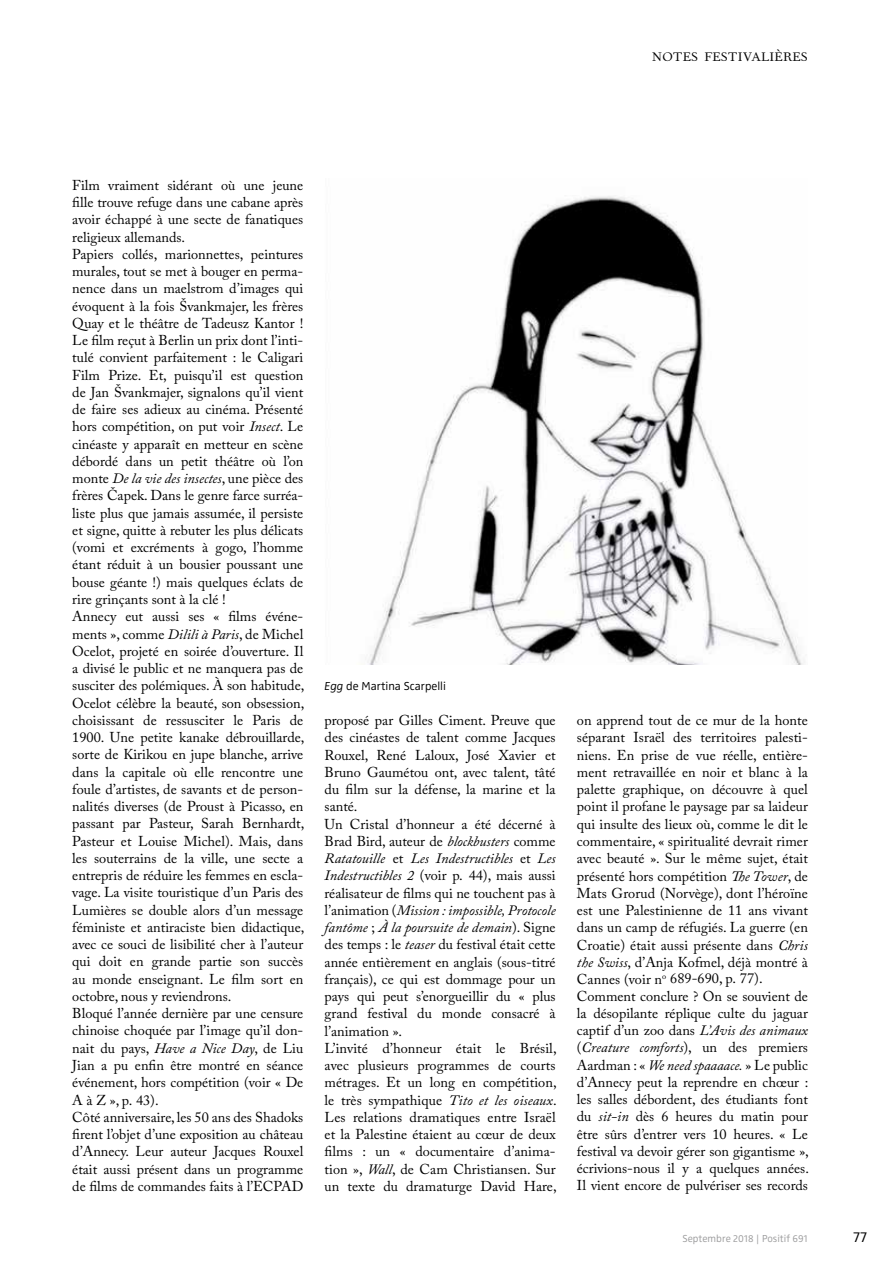
<style>
.page{position:relative;width:893px;height:1263px;background:#fff}
.page>*{position:absolute;margin:0;border:0;box-sizing:border-box;transform-origin:0 0}
.t1{font:15px "Fournier MT Std";color:#000}
.t2{font:15px "Zwo Alt LF w 3";color:#000}
.t3{font:14.25px/17.2px "Adobe Caslon Pro";color:#000}
.t4{font:12px "Zwo w 3";color:#000}
.t5{font:10.5px "Zwo Alt LF w 3";color:#9c9c9d}
.s1{font-style:italic}
.s2{font-family:"Zwo w 3 Italic"}
</style>
<div class="page">
<img style="left:367px;top:196px;width:438px;height:468px">
<p class="t1" style="left:652px;top:46px;width:158px">NOTES FESTIVALIÈRES</p>
<p class="t3" style="left:72px;top:176px;width:234px">Film vraiment sidérant où une jeune fille trouve refuge dans une cabane après avoir échappé à une secte de fanatiques religieux allemands.<br>Papiers collés, marionnettes, peintures murales, tout se met à bouger en perma&shy;nence dans un maelstrom d’images qui évoquent à la fois Švankmajer, les frères Quay et le théâtre de Tadeusz Kantor !<br>Le film reçut à Berlin un prix dont l’inti&shy;tulé convient parfaitement : le Caligari Film Prize. Et, puisqu’il est question de Jan Švankmajer, signalons qu’il vient de faire ses adieux au cinéma. Présenté hors compétition, on put voir <span class="s1">Insect</span>. Le cinéaste y apparaît en metteur en scène débordé dans un petit théâtre où l’on monte <span class="s1">De la vie des insectes</span>, une pièce des frères Čapek. Dans le genre farce surréa&shy;liste plus que jamais assumée, il persiste et signe, quitte à rebuter les plus délicats (vomi et excréments à gogo, l’homme étant réduit à un bousier poussant une bouse géante !) mais quelques éclats de rire grinçants sont à la clé !<br>Annecy eut aussi ses « films événe&shy;ments », comme <span class="s1">Dilili à Paris</span>, de Michel Ocelot, projeté en soirée d’ouverture. Il a divisé le public et ne manquera pas de susciter des polémiques. À son habitude, Ocelot célèbre la beauté, son obsession, choisissant de ressusciter le Paris de 1900. Une petite kanake débrouillarde, sorte de Kirikou en jupe blanche, arrive dans la capitale où elle rencontre une foule d’artistes, de savants et de person&shy;nalités diverses (de Proust à Picasso, en passant par Pasteur, Sarah Bernhardt, Pasteur et Louise Michel). Mais, dans les souterrains de la ville, une secte a entrepris de réduire les femmes en escla&shy;vage. La visite touristique d’un Paris des Lumières se double alors d’un message féministe et antiraciste bien didactique, avec ce souci de lisibilité cher à l’auteur qui doit en grande partie son succès au monde enseignant. Le film sort en octobre, nous y reviendrons.<br>Bloqué l’année dernière par une censure chinoise choquée par l’image qu’il don&shy;nait du pays, <span class="s1">Have a Nice Day</span>, de Liu Jian a pu enfin être montré en séance événement, hors compétition (voir « De A à Z », p. 43).<br>Côté anniversaire, les 50 ans des Shadoks firent l’objet d’une exposition au château d’Annecy. Leur auteur Jacques Rouxel était aussi présent dans un programme de films de commandes faits à l’ECPAD</p>
<p class="t4" style="left:325px;top:679px;width:123px"><span class="s2">Egg</span> de Martina Scarpelli</p>
<p class="t3" style="left:325px;top:711px;width:234px">proposé par Gilles Ciment. Preuve que des cinéastes de talent comme Jacques Rouxel, René Laloux, José Xavier et Bruno Gaumétou ont, avec talent, tâté du film sur la défense, la marine et la santé.<br>Un Cristal d’honneur a été décerné à Brad Bird, auteur de <span class="s1">blockbusters</span> comme <span class="s1">Ratatouille</span> et <span class="s1">Les Indestructibles</span> et <span class="s1">Les Indestructibles 2</span> (voir p. 44), mais aussi réalisateur de films qui ne touchent pas à l’animation (<span class="s1">Mission : impossible, Protocole fantôme</span> ; <span class="s1">À la poursuite de demain</span>). Signe des temps : le <span class="s1">teaser</span> du festival était cette année entièrement en anglais (sous-titré français), ce qui est dommage pour un pays qui peut s’enorgueillir du « plus grand festival du monde consacré à l’animation ».<br>L’invité d’honneur était le Brésil, avec plusieurs programmes de courts métrages. Et un long en compétition, le très sympathique <span class="s1">Tito et les oiseaux</span>.<br>Les relations dramatiques entre Israël et la Palestine étaient au cœur de deux films : un « documentaire d’anima&shy;tion », <span class="s1">Wall</span>, de Cam Christiansen. Sur un texte du dramaturge David Hare,</p>
<p class="t3" style="left:577px;top:712px;width:234px">on apprend tout de ce mur de la honte séparant Israël des territoires palesti&shy;niens. En prise de vue réelle, entière&shy;ment retravaillée en noir et blanc à la palette graphique, on découvre à quel point il profane le paysage par sa laideur qui insulte des lieux où, comme le dit le commentaire, « spiritualité devrait rimer avec beauté ». Sur le même sujet, était présenté hors compétition <span class="s1">The Tower</span>, de Mats Grorud (Norvège), dont l’héroïne est une Palestinienne de 11 ans vivant dans un camp de réfugiés. La guerre (en Croatie) était aussi présente dans <span class="s1">Chris the Swiss</span>, d’Anja Kofmel, déjà montré à Cannes (voir n<sup>o</sup> 689-690, p. 77).<br>Comment conclure ? On se souvient de la désopilante réplique culte du jaguar captif d’un zoo dans <span class="s1">L’Avis des animaux </span>(<span class="s1">Creature comforts</span>), un des premiers Aardman : « <span class="s1">We need spaaaace.</span> » Le public d’Annecy peut la reprendre en chœur : les salles débordent, des étudiants font du <span class="s1">sit-in</span> dès 6 heures du matin pour être sûrs d’entrer vers 10 heures. « Le festival va devoir gérer son gigantisme », écrivions-nous il y a quelques années.<br>Il vient encore de pulvériser ses records</p>
<p class="t5" style="left:682px;top:1232px;width:127px">Septembre 2018 | Positif 691</p>
<p class="t2" style="left:853px;top:1228px;width:16px">77</p>
</div>
